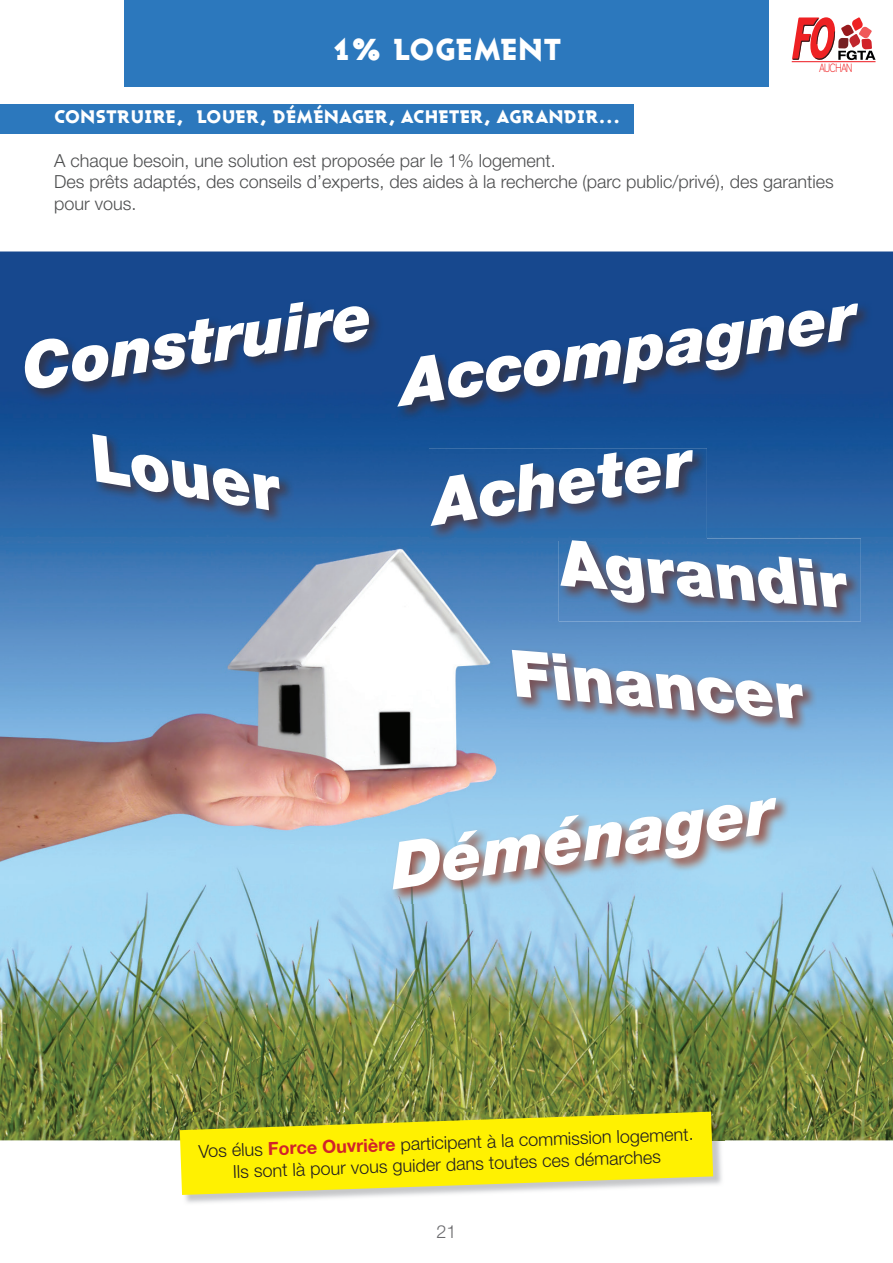
<style>
.page{position:relative;width:893px;height:1263px;background:#fff}
.page>*{position:absolute;margin:0;border:0;box-sizing:border-box;transform-origin:0 0}
.t1{font:italic 900 64.5px "Helvetica Neue LT Pro";color:#fff}
.t2{font:900 30px "Ashby";color:#fff}
.t3{font:300 18px/21.6px "Helvetica Neue LT Pro";color:#4e4f50}
.t4{font:300 18px/21.6px "Helvetica Neue LT Pro";color:#231f20;text-align:center}
.t5{font:900 18px "Ashby";color:#fff}
.t6{font:300 18px "Helvetica Neue LT Pro";color:#6b6b6e}
.t7{font:700 condensed 12.3px "Walkway";color:#ee2123;scale:.94 1}
.s1{font-weight:700;color:#d1232a}
</style>
<div class="page">
<div style="left:124px;top:0;width:645px;height:87px;background:#2c78bd"></div>
<svg style="left:792px;top:17px;width:83px;height:43px"></svg>
<hr style="left:792px;top:61px;width:83px;height:1px;background:#ee1d23">
<img style="left:0;top:251px;width:893px;height:889px">
<div style="left:0;top:104px;width:634px;height:30px;background:#2c78bd"></div>
<img style="left:429px;top:448px;width:278px;height:92px">
<img style="left:559px;top:538px;width:302px;height:83px">
<img style="left:559px;top:538px;width:148px;height:2px">
<img style="left:396px;top:301px;width:476px;height:120px">
<img style="left:510px;top:648px;width:307px;height:84px">
<img style="left:91px;top:432px;width:203px;height:92px">
<img style="left:22px;top:300px;width:361px;height:103px">
<img style="left:391px;top:796px;width:399px;height:107px">
<img style="left:185px;top:1113px;width:539px;height:90px">
<svg style="left:180px;top:1111px;width:533px;height:84px;background:#eae120"></svg>
<h2 class="t2" style="left:333px;top:30px;width:229px">1% LOGEMENT</h2>
<p class="t7" style="left:819px;top:61px;width:36px">AUCHAN</p>
<p class="t5" style="left:54px;top:105px;width:568px">CONSTRUIRE, LOUER, DÉMÉNAGER, ACHETER, AGRANDIR...</p>
<p class="t3" style="left:54px;top:149px;width:781px">A chaque besoin, une solution est proposée par le 1% logement.<br>Des prêts adaptés, des conseils d’experts, des aides à la recherche (parc public/privé), des garanties pour vous.</p>
<h1 class="t1" style="left:15px;top:327px;width:355px;rotate:-8deg">Construire</h1>
<h1 class="t1" style="left:107px;top:420px;width:193px;rotate:9deg">Louer</h1>
<h1 class="t1" style="left:393px;top:342px;width:461px;rotate:-8deg">Accompagner</h1>
<h1 class="t1" style="left:426px;top:463px;width:264px;rotate:-9deg">Acheter</h1>
<h1 class="t1" style="left:570px;top:525px;width:291px;rotate:4deg">Agrandir</h1>
<h1 class="t1" style="left:522px;top:635px;width:294px;rotate:4deg">Financer</h1>
<h1 class="t1" style="left:385px;top:826px;width:387px;rotate:-8deg">Déménager</h1>
<p class="t4" style="left:198px;top:1140px;width:497px;rotate:-2deg">Vos élus <span class="s1">Force Ouvrière</span> participent à la commission logement.<br>Ils sont là pour vous guider dans toutes ces démarches</p>
<p class="t6" style="left:436px;top:1220px;width:22px">21</p>
</div>
